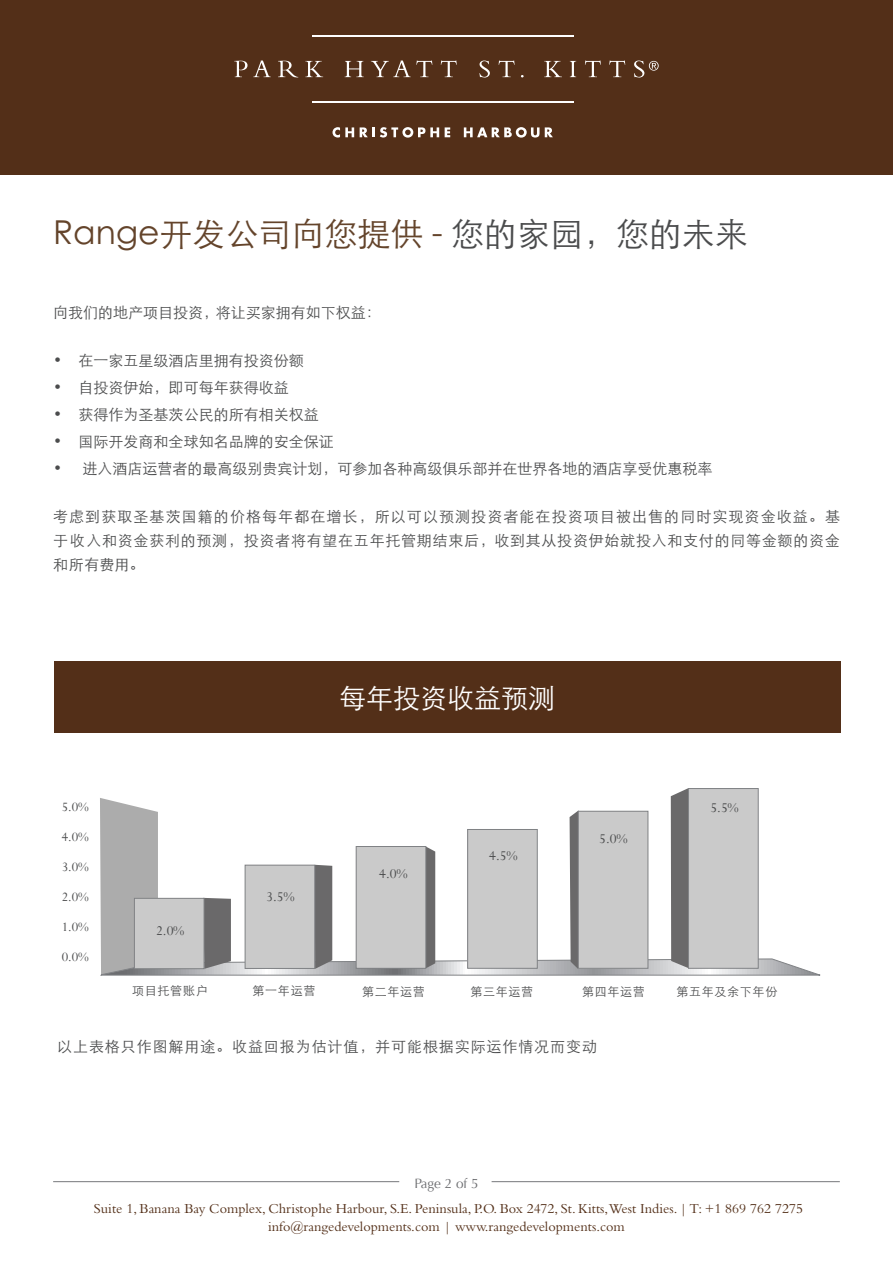
<style>
.page{position:relative;width:893px;height:1263px;background:#fff}
.page>*{position:absolute;margin:0;border:0;box-sizing:border-box;transform-origin:0 0}
.t1{font:33px "ST Xihei";color:#64442b}
.t2{font:27px "ST Xihei";color:#fff}
.t3{font:15px/24px "ST Xihei";color:#4b4c4d;text-align:justify}
.t4{font:15px "ST Xihei";letter-spacing:.06em;color:#4b4c4d}
.t5{font:15px "Perpetua";color:#4b4c4d}
.t6{font:14.25px "Bembo";color:#532f18}
.t7{font:14.25px "Perpetua";color:#4b4c4d}
.t8{font:13.5px "Optima";color:#6c6d70}
.t9{font:12px "ST Xihei";letter-spacing:.06em;color:#4b4c4d}
.s1{color:#4b4c4d}
</style>
<div class="page">
<div style="left:0;top:0;width:893px;height:175px;background:#532f18"></div>
<svg style="left:332px;top:127px;width:22px;height:11px"></svg>
<svg style="left:360px;top:127px;width:79px;height:11px"></svg>
<svg style="left:445px;top:127px;width:5px;height:10px"></svg>
<svg style="left:464px;top:127px;width:75px;height:11px"></svg>
<svg style="left:545px;top:127px;width:8px;height:10px"></svg>
<hr style="left:312px;top:35px;width:262px;height:1px;background:#fff">
<hr style="left:312px;top:102px;width:262px;height:1px;background:#fff">
<svg style="left:234px;top:61px;width:37px;height:16px"></svg>
<svg style="left:278px;top:61px;width:20px;height:17px"></svg>
<svg style="left:305px;top:61px;width:18px;height:16px"></svg>
<svg style="left:345px;top:61px;width:19px;height:16px"></svg>
<svg style="left:371px;top:61px;width:61px;height:16px"></svg>
<svg style="left:441px;top:61px;width:16px;height:16px"></svg>
<svg style="left:479px;top:61px;width:11px;height:17px"></svg>
<svg style="left:499px;top:61px;width:16px;height:16px"></svg>
<svg style="left:544px;top:61px;width:18px;height:16px"></svg>
<svg style="left:570px;top:61px;width:6px;height:16px"></svg>
<svg style="left:585px;top:61px;width:16px;height:16px"></svg>
<svg style="left:609px;top:61px;width:16px;height:16px"></svg>
<svg style="left:634px;top:61px;width:25px;height:17px"></svg>
<div style="left:54px;top:661px;width:786px;height:71px;background:#532f18"></div>
<svg style="left:100px;top:788px;width:721px;height:188px"></svg>
<div style="left:134px;top:898px;width:70px;height:71px;background:#cacaca"></div>
<div style="left:134px;top:898px;width:70px;height:71px;border:1px solid #808285"></div>
<hr style="left:53px;top:1181px;width:346px;height:1px;background:#76787b">
<hr style="left:492px;top:1181px;width:348px;height:1px;background:#76787b">
<p class="t1" style="left:53px;top:218px;width:696px">Range开发公司向您提供 - <span class="s1">您的家园，您的未来</span></p>
<p class="t3" style="left:53px;top:301px;width:329px">向我们的地产项目投资，将让买家拥有如下权益：</p>
<p class="t3" style="left:53px;top:349px;width:252px">• 在一家五星级酒店里拥有投资份额</p>
<p class="t3" style="left:53px;top:376px;width:237px">• 自投资伊始，即可每年获得收益</p>
<p class="t3" style="left:53px;top:403px;width:267px">• 获得作为圣基茨公民的所有相关权益</p>
<p class="t3" style="left:53px;top:430px;width:282px">• 国际开发商和全球知名品牌的安全保证</p>
<p class="t3" style="left:53px;top:457px;width:661px">• 进入酒店运营者的最高级别贵宾计划，可参加各种高级俱乐部并在世界各地的酒店享受优惠税率</p>
<p class="t3" style="left:53px;top:505px;width:788px">考虑到获取圣基茨国籍的价格每年都在增长，所以可以预测投资者能在投资项目被出售的同时实现资金收益。基于收入和资金获利的预测，投资者将有望在五年托管期结束后，收到其从投资伊始就投入和支付的同等金额的资金和所有费用。</p>
<p class="t7" style="left:62px;top:798px;width:29px">5.0%</p>
<p class="t7" style="left:62px;top:828px;width:29px">4.0%</p>
<p class="t7" style="left:62px;top:858px;width:29px">3.0%</p>
<p class="t7" style="left:62px;top:888px;width:29px">2.0%</p>
<p class="t7" style="left:62px;top:918px;width:29px">1.0%</p>
<p class="t7" style="left:62px;top:948px;width:29px">0.0%</p>
<p class="t5" style="left:156px;top:922px;width:30px">2.0%</p>
<p class="t2" style="left:339px;top:684px;width:217px">每年投资收益预测</p>
<p class="t5" style="left:266px;top:887px;width:30px">3.5%</p>
<p class="t5" style="left:379px;top:864px;width:30px">4.0%</p>
<p class="t5" style="left:489px;top:846px;width:30px">4.5%</p>
<p class="t5" style="left:599px;top:829px;width:30px">5.0%</p>
<p class="t5" style="left:710px;top:799px;width:30px">5.5%</p>
<p class="t9" style="left:132px;top:985px;width:77px">项目托管账户</p>
<p class="t9" style="left:253px;top:985px;width:64px">第一年运营</p>
<p class="t9" style="left:362px;top:986px;width:64px">第二年运营</p>
<p class="t9" style="left:470px;top:986px;width:64px">第三年运营</p>
<p class="t9" style="left:582px;top:986px;width:64px">第四年运营</p>
<p class="t9" style="left:676px;top:986px;width:103px">第五年及余下年份</p>
<p class="t4" style="left:57px;top:1039px;width:541px">以上表格只作图解用途。收益回报为估计值，并可能根据实际运作情况而变动</p>
<p class="t8" style="left:414px;top:1175px;width:66px">Page 2 of 5</p>
<p class="t6" style="left:94px;top:1200px;width:711px">Suite 1, Banana Bay Complex, Christophe Harbour, S.E. Peninsula, P.O. Box 2472, St. Kitts,West Indies. | T: +1 869 762 7275</p>
<p class="t6" style="left:268px;top:1218px;width:358px">info@rangedevelopments.com | www.rangedevelopments.com</p>
</div>
